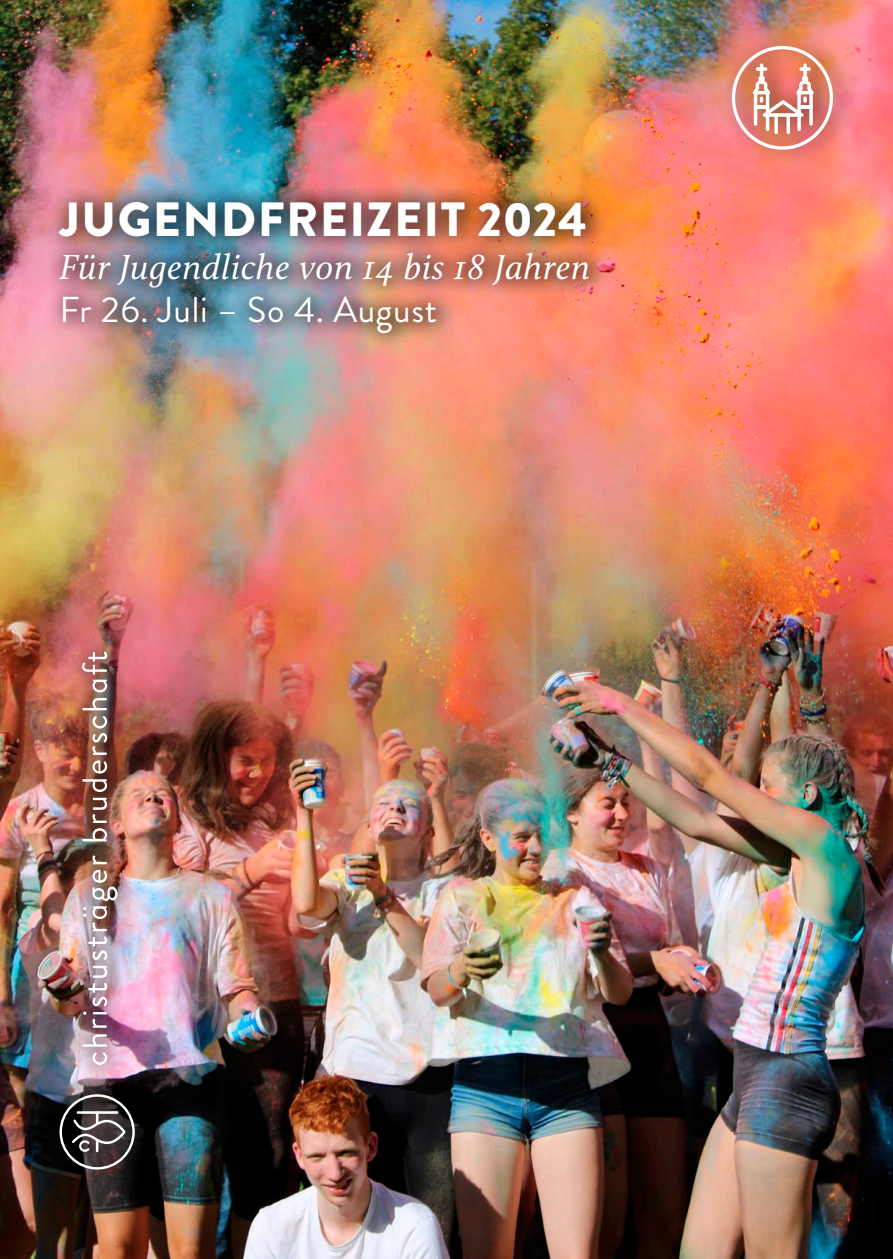
<style>
.page{position:relative;width:893px;height:1259px;background:#fff}
.page>*{position:absolute;margin:0;border:0;box-sizing:border-box;transform-origin:0 0}
.t1{font:900 48px "Brandon Grotesque";letter-spacing:.03em;color:#fff}
.t2{font:italic 36px "Calluna";letter-spacing:.02em;color:#fff}
.t3{font:36px "Brandon Grotesque";letter-spacing:.02em;color:#fff}
</style>
<div class="page">
<img style="left:0;top:0;width:893px;height:1259px">
<div style="left:41px;top:182px;width:566px;height:170px;background:#000;opacity:.43"></div>
<div style="left:723px;top:29px;width:135px;height:138px;background:#000;opacity:.5"></div>
<div style="left:712px;top:27px;width:140px;height:142px;background:#000;opacity:.09"></div>
<svg style="left:732px;top:46px;width:101px;height:104px"></svg>
<div style="left:758px;top:76px;width:7px;height:6px;background:#fff;border-radius:50%"></div>
<hr style="left:756px;top:105px;width:11px;height:4px;background:#fff">
<svg style="left:774px;top:113px;width:4px;height:21px"></svg>
<svg style="left:786px;top:113px;width:4px;height:21px"></svg>
<div style="left:40px;top:633px;width:114px;height:556px;background:#000;opacity:.43"></div>
<svg style="left:60px;top:1094px;width:75px;height:75px;background:#4e494a"></svg>
<svg style="left:93px;top:1052px;width:14px;height:13px"></svg>
<svg style="left:82px;top:1034px;width:25px;height:12px"></svg>
<img style="left:83px;top:870px;width:35px;height:157px">
<svg style="left:93px;top:855px;width:14px;height:9px"></svg>
<svg style="left:82px;top:779px;width:25px;height:62px"></svg>
<svg style="left:93px;top:716px;width:14px;height:57px"></svg>
<svg style="left:82px;top:698px;width:25px;height:12px"></svg>
<svg style="left:82px;top:651px;width:25px;height:41px"></svg>
<h1 class="t1" style="left:60px;top:185px;width:528px">JUGENDFREIZEIT 2024</h1>
<p class="t2" style="left:60px;top:245px;width:532px">Für Jugendliche von 14 bis 18 Jahren</p>
<p class="t3" style="left:60px;top:285px;width:379px">Fr 26. Juli – So 4. August</p>
</div>
